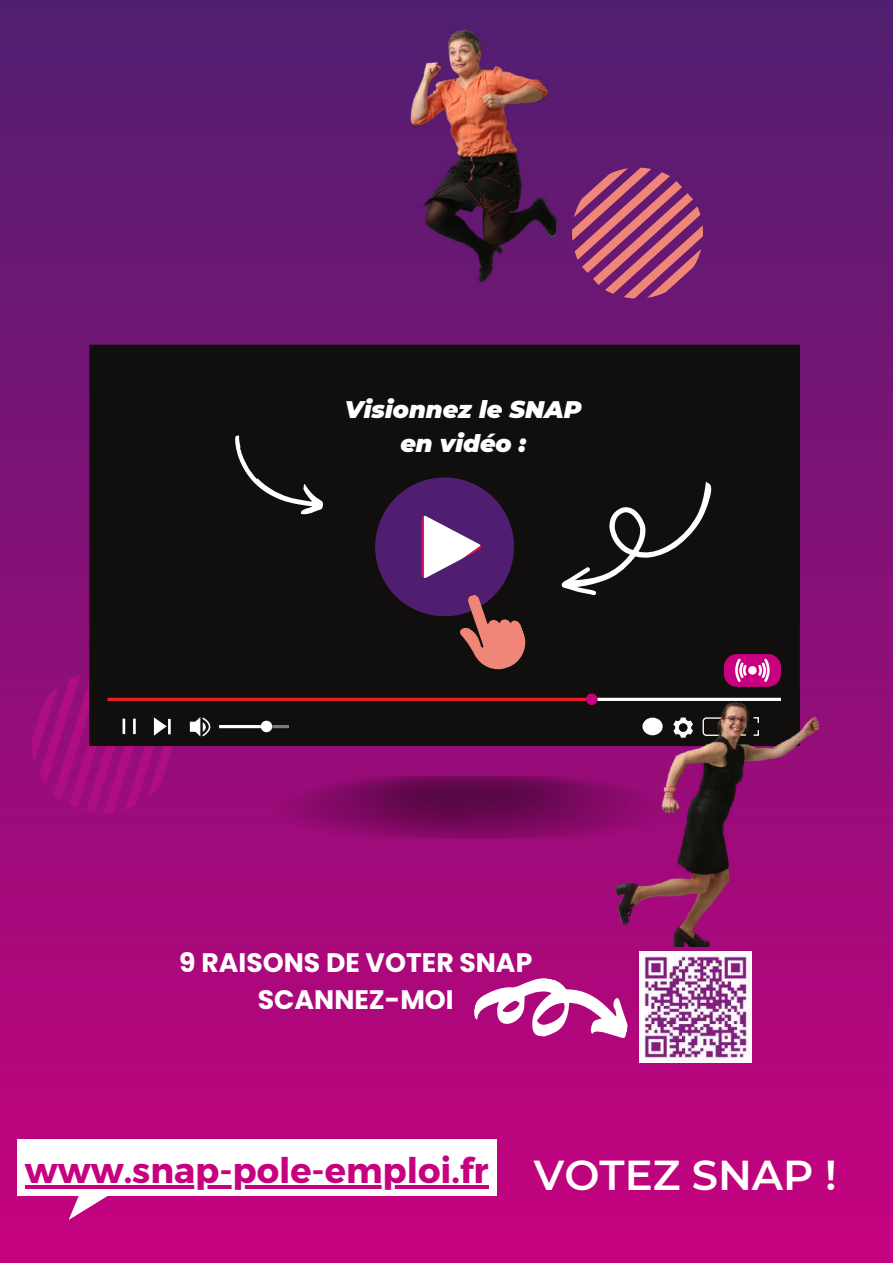
<style>
.page{position:relative;width:893px;height:1264px;background:#fff}
.page>*{position:absolute;margin:0;border:0;box-sizing:border-box;transform-origin:0 0}
.t1{font:600 41.7px "Montserrat";color:#fff}
.t2{font:700 35.25px "Montserrat";color:#c7007f}
.t3{font:700 26.7px/37px "Poppins";color:#fff;text-align:center}
.t4{font:italic 900 24px/33.5px "Montserrat";color:#fff;text-align:center}
</style>
<div class="page">
<div style="left:0;top:0;width:892px;height:1262px;background:linear-gradient(to bottom,#501e70,#c6027f)"></div>
<svg style="left:630px;top:135px;width:98px;height:196px;background:#812e73"></svg>
<img style="left:274px;top:776px;width:304px;height:62px">
<div style="left:91px;top:346px;width:707px;height:398px;background:#100f0d"></div>
<div style="left:89px;top:345px;width:710px;height:401px;border:3px solid #100f0d"></div>
<svg style="left:24px;top:664px;width:157px;height:156px"></svg>
<hr style="left:219px;top:725px;width:42px;height:3px;background:#fff">
<div style="left:261px;top:720px;width:11px;height:12px;background:#fff;border-radius:50%"></div>
<hr style="left:272px;top:725px;width:17px;height:3px;background:#7a7b7c">
<svg style="left:107px;top:697px;width:471px;height:4px;background:#c0191f"></svg>
<svg style="left:190px;top:717px;width:21px;height:20px"></svg>
<div style="left:723px;top:654px;width:58px;height:33px;background:#c7007f;border-radius:13px"></div>
<svg style="left:735px;top:658px;width:35px;height:24px"></svg>
<svg style="left:375px;top:477px;width:151px;height:193px"></svg>
<img style="left:330px;top:0;width:300px;height:349px">
<svg style="left:235px;top:435px;width:88px;height:80px"></svg>
<svg style="left:561px;top:481px;width:151px;height:114px"></svg>
<div style="left:17px;top:1139px;width:479px;height:56px;background:#fff"></div>
<svg style="left:67px;top:1188px;width:94px;height:31px"></svg>
<svg style="left:25px;top:1185px;width:463px;height:3px"></svg>
<img style="left:578px;top:692px;width:273px;height:254px">
<img style="left:639px;top:951px;width:112px;height:111px">
<svg style="left:471px;top:964px;width:163px;height:89px"></svg>
<p class="t4" style="left:345px;top:393px;width:238px">Visionnez le SNAP en vidéo :</p>
<p class="t3" style="left:179px;top:943px;width:354px">9 RAISONS DE VOTER SNAP<br>SCANNEZ-MOI</p>
<h2 class="t2" style="left:25px;top:1146px;width:465px">www.snap-pole-emploi.fr</h2>
<h1 class="t1" style="left:534px;top:1149px;width:304px">VOTEZ SNAP !</h1>
</div>
